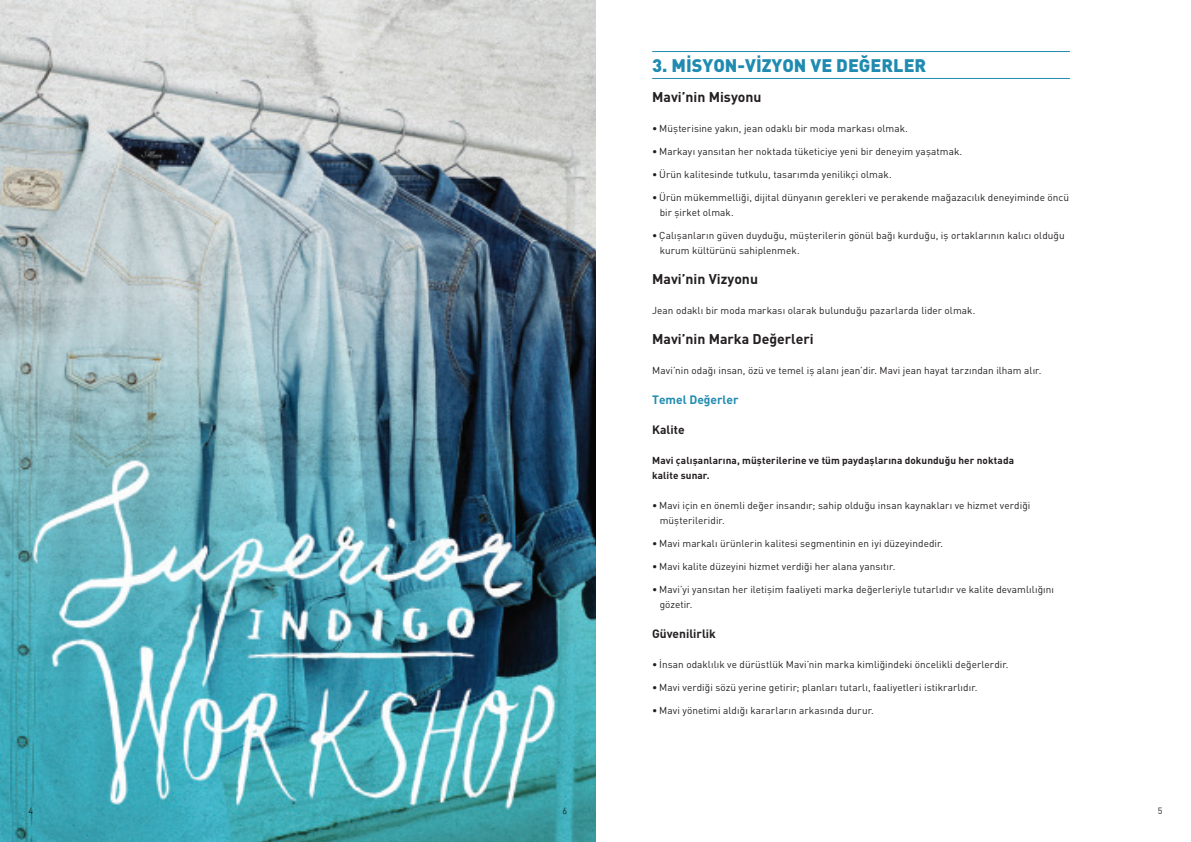
<style>
.page{position:relative;width:1191px;height:842px;background:#fff}
.page>*{position:absolute;margin:0;border:0;box-sizing:border-box;transform-origin:0 0}
.t1{font:900 18px "DIN Pro";color:#208bb0}
.t2{font:700 14px "DIN Pro";color:#231f20}
.t3{font:700 12px "DIN Pro";color:#231f20}
.t4{font:700 12px "DIN Pro";color:#208bb0}
.t5{font:10px/15px "DIN Pro";letter-spacing:.005em;color:#231f20}
.t6{font:700 10px/15px "DIN Pro";letter-spacing:.01em;color:#231f20}
.t7{font:9px "DIN Pro";color:#231f20}
</style>
<div class="page">
<img style="left:0;top:0;width:595px;height:842px">
<hr style="left:652px;top:78px;width:418px;height:1px;background:#208bb0">
<hr style="left:652px;top:51px;width:418px;height:1px;background:#208bb0">
<h1 class="t1" style="left:652px;top:53px;width:276px">3. MİSYON-VİZYON VE DEĞERLER</h1>
<h2 class="t2" style="left:652px;top:88px;width:111px">Mavi’nin Misyonu</h2>
<p class="t5" style="left:652px;top:121px;width:257px">• Müşterisine yakın, jean odaklı bir moda markası olmak.</p>
<p class="t5" style="left:652px;top:144px;width:312px">• Markayı yansıtan her noktada tüketiciye yeni bir deneyim yaşatmak.</p>
<p class="t5" style="left:652px;top:167px;width:241px">• Ürün kalitesinde tutkulu, tasarımda yenilikçi olmak.</p>
<p class="t5" style="left:659px;top:190px;width:411px;text-indent:-7px">• Ürün mükemmelliği, dijital dünyanın gerekleri ve perakende mağazacılık deneyiminde öncü bir şirket olmak.</p>
<p class="t5" style="left:659px;top:228px;width:406px;text-indent:-7px">• Çalışanların güven duyduğu, müşterilerin gönül bağı kurduğu, iş ortaklarının kalıcı olduğu kurum kültürünü sahiplenmek.</p>
<h2 class="t2" style="left:652px;top:270px;width:107px">Mavi’nin Vizyonu</h2>
<p class="t5" style="left:652px;top:303px;width:325px">Jean odaklı bir moda markası olarak bulunduğu pazarlarda lider olmak.</p>
<h2 class="t2" style="left:652px;top:330px;width:163px">Mavi’nin Marka Değerleri</h2>
<p class="t5" style="left:652px;top:363px;width:391px">Mavi’nin odağı insan, özü ve temel iş alanı jean’dir. Mavi jean hayat tarzından ilham alır.</p>
<p class="t4" style="left:652px;top:392px;width:88px">Temel Değerler</p>
<p class="t3" style="left:652px;top:422px;width:34px">Kalite</p>
<p class="t6" style="left:652px;top:453px;width:363px">Mavi çalışanlarına, müşterilerine ve tüm paydaşlarına dokunduğu her noktada kalite sunar.</p>
<p class="t5" style="left:659px;top:498px;width:372px;text-indent:-7px">• Mavi için en önemli değer insandır; sahip olduğu insan kaynakları ve hizmet verdiği müşterileridir.</p>
<p class="t5" style="left:652px;top:536px;width:292px">• Mavi markalı ürünlerin kalitesi segmentinin en iyi düzeyindedir.</p>
<p class="t5" style="left:652px;top:559px;width:245px">• Mavi kalite düzeyini hizmet verdiği her alana yansıtır.</p>
<p class="t5" style="left:659px;top:582px;width:396px;text-indent:-7px">• Mavi’yi yansıtan her iletişim faaliyeti marka değerleriyle tutarlıdır ve kalite devamlılığını gözetir.</p>
<p class="t3" style="left:652px;top:626px;width:65px">Güvenilirlik</p>
<p class="t5" style="left:652px;top:657px;width:358px">• İnsan odaklılık ve dürüstlük Mavi’nin marka kimliğindeki öncelikli değerlerdir.</p>
<p class="t5" style="left:652px;top:680px;width:327px">• Mavi verdiği sözü yerine getirir; planları tutarlı, faaliyetleri istikrarlıdır.</p>
<p class="t5" style="left:652px;top:703px;width:223px">• Mavi yönetimi aldığı kararların arkasında durur.</p>
<p class="t7" style="left:28px;top:804px;width:6px">4</p>
<p class="t7" style="left:562px;top:804px;width:6px">6</p>
<p class="t7" style="left:1158px;top:804px;width:6px">5</p>
</div>
